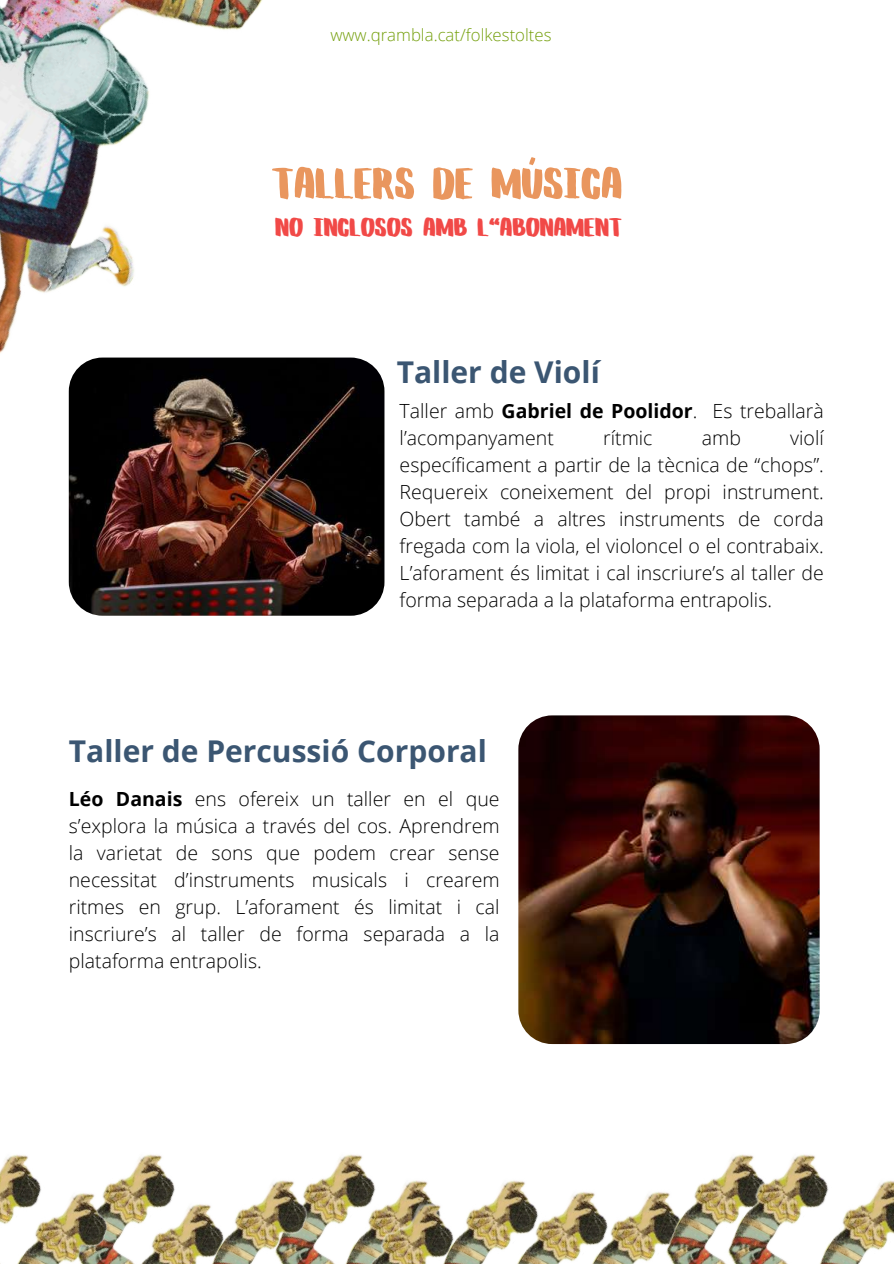
<style>
.page{position:relative;width:894px;height:1264px;background:#fff}
.page>*{position:absolute;margin:0;border:0;box-sizing:border-box;transform-origin:0 0}
.t1{font:55.35px "Better Together Caps";color:#e9965e}
.t2{font:32.7px "Better Together Caps";color:#f14947}
.t3{font:700 30px "Open Sans";color:#3b5672}
.t4{font:300 19.5px/27px "Open Sans";color:#000;text-align:justify}
.t5{font:300 16.8px "Open Sans";color:#749f0b}
.s1{font-weight:700}
</style>
<div class="page">
<img style="left:0;top:0;width:262px;height:431px">
<img style="left:380px;top:1183px;width:27px;height:80px">
<img style="left:407px;top:1180px;width:62px;height:83px">
<img style="left:469px;top:1180px;width:86px;height:83px">
<img style="left:555px;top:1154px;width:338px;height:109px">
<img style="left:181px;top:1154px;width:199px;height:109px">
<img style="left:0;top:1154px;width:181px;height:109px">
<img style="left:518px;top:715px;width:301px;height:329px;border-radius:34px">
<img style="left:69px;top:357px;width:315px;height:258px;border-radius:34px">
<p class="t5" style="left:330px;top:23px;width:223px">www.qrambla.cat/folkestoltes</p>
<h1 class="t1" style="left:271px;top:157px;width:352px">TALLERS DE MÚSICA</h1>
<h2 class="t2" style="left:275px;top:211px;width:348px">NO INCLOSOS AMB L’ABONAMENT</h2>
<h3 class="t3" style="left:396px;top:351px;width:204px">Taller de Violí</h3>
<p class="t4" style="left:399px;top:397px;width:425px">Taller amb <span class="s1">Gabriel de Poolidor</span>. Es treballarà l’acompanyament</p>
<p class="t4" style="left:399px;top:424px;width:425px;text-indent:390px">violí específicament a partir de la tècnica de “chops”.<br>Requereix coneixement del propi instrument.<br>Obert també a altres instruments de corda fregada com la viola, el violoncel o el contrabaix.<br>L’aforament és limitat i cal inscriure’s al taller de forma separada a la plataforma entrapolis.</p>
<p class="t4" style="left:603px;top:424px;width:51px">rítmic</p>
<p class="t4" style="left:701px;top:424px;width:41px">amb</p>
<h3 class="t3" style="left:69px;top:730px;width:419px">Taller de Percussió Corporal</h3>
<p class="t4" style="left:69px;top:785px;width:432px"><span class="s1">Léo Danais</span> ens ofereix un taller en el que s’explora la música a través del cos. Aprendrem la varietat de sons que podem crear sense necessitat d’instruments musicals i crearem ritmes en grup. L’aforament és limitat i cal inscriure’s al taller de forma separada a la plataforma entrapolis.</p>
</div>
